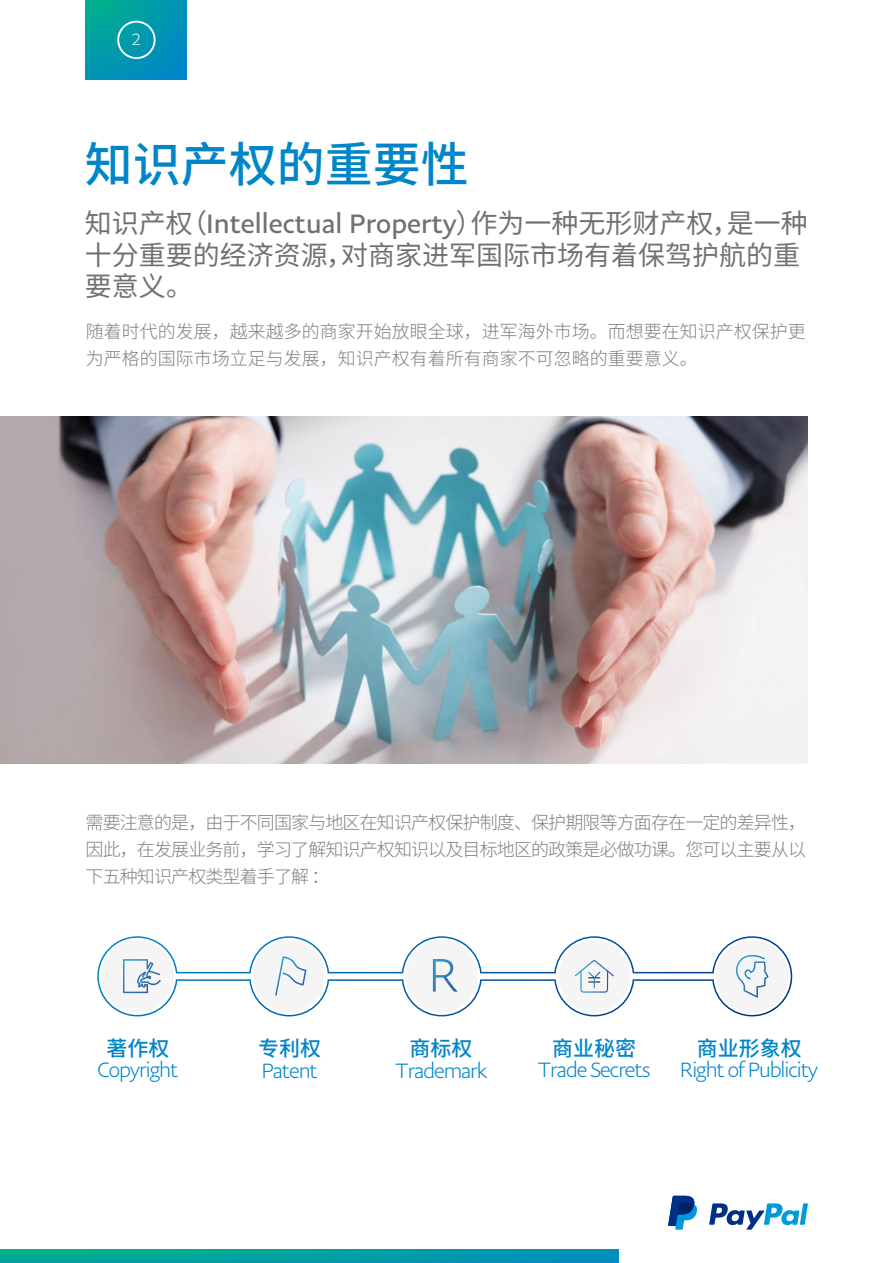
<style>
.page{position:relative;width:893px;height:1263px;background:#fff}
.page>*{position:absolute;margin:0;border:0;box-sizing:border-box;transform-origin:0 0}
.t1{font:500 48px "Noto Sans CJ Ksc";color:#0086c8}
.t2{font:27px "Pay Pal Sans Big";color:#727171}
.t3{font:27px/31.5px "Noto Sans CJ Ksc";color:#727171}
.t4{font:300 21px "Pay Pal Sans Big";letter-spacing:-.05em;color:#0086c8}
.t5{font:500 21px "Noto Sans CJ Ksc";color:#0086c8}
.t6{font:300 18px/27px "Noto Sans CJ Ksc";color:#7f7f7f}
.t7{font:300 16.5px "Pay Pal Sans Big";color:#fff}
.s1{font-family:"Noto Sans CJ Ksc"}
</style>
<div class="page">
<img style="left:0;top:416px;width:807px;height:348px">
<svg style="left:86px;top:0;width:101px;height:80px;background:#0399af"></svg>
<div style="left:117px;top:21px;width:39px;height:38px;border:2px solid #fff;border-radius:50%"></div>
<svg style="left:97px;top:936px;width:695px;height:80px"></svg>
<svg style="left:709px;top:1203px;width:99px;height:27px"></svg>
<svg style="left:668px;top:1196px;width:29px;height:34px"></svg>
<svg style="left:0;top:1250px;width:618px;height:13px;background:#009ea4"></svg>
<p class="t7" style="left:132px;top:29px;width:10px">2</p>
<h1 class="t1" style="left:85px;top:138px;width:385px">知识产权的重要性</h1>
<h2 class="t2" style="left:85px;top:207px;width:725px"><span class="s1">知识产权（</span>Intellectual Property<span class="s1">）作为一种无形财产权，是一种</span></h2>
<h2 class="t3" style="left:85px;top:240px;width:717px">十分重要的经济资源，对商家进军国际市场有着保驾护航的重要意义。</h2>
<p class="t6" style="left:86px;top:318px;width:721px">随着时代的发展，越来越多的商家开始放眼全球，进军海外市场。而想要在知识产权保护更为严格的国际市场立足与发展，知识产权有着所有商家不可忽略的重要意义。</p>
<p class="t6" style="left:86px;top:809px;width:722px;text-align:justify">需要注意的是，由于不同国家与地区在知识产权保护制度、保护期限等方面存在一定的差异性，因此，在发展业务前，学习了解知识产权知识以及目标地区的政策是必做功课。您可以主要从以下五种知识产权类型着手了解 ：</p>
<p class="t5" style="left:106px;top:1037px;width:64px">著作权</p>
<p class="t4" style="left:97px;top:1057px;width:83px">Copyright</p>
<p class="t5" style="left:258px;top:1037px;width:64px">专利权</p>
<p class="t4" style="left:261px;top:1057px;width:58px">Patent</p>
<p class="t5" style="left:410px;top:1037px;width:64px">商标权</p>
<p class="t4" style="left:395px;top:1057px;width:94px">Trademark</p>
<p class="t5" style="left:552px;top:1037px;width:85px">商业秘密</p>
<p class="t4" style="left:538px;top:1057px;width:114px">Trade Secrets</p>
<p class="t5" style="left:697px;top:1037px;width:106px">商业形象权</p>
<p class="t4" style="left:680px;top:1057px;width:140px">Right of Publicity</p>
</div>
